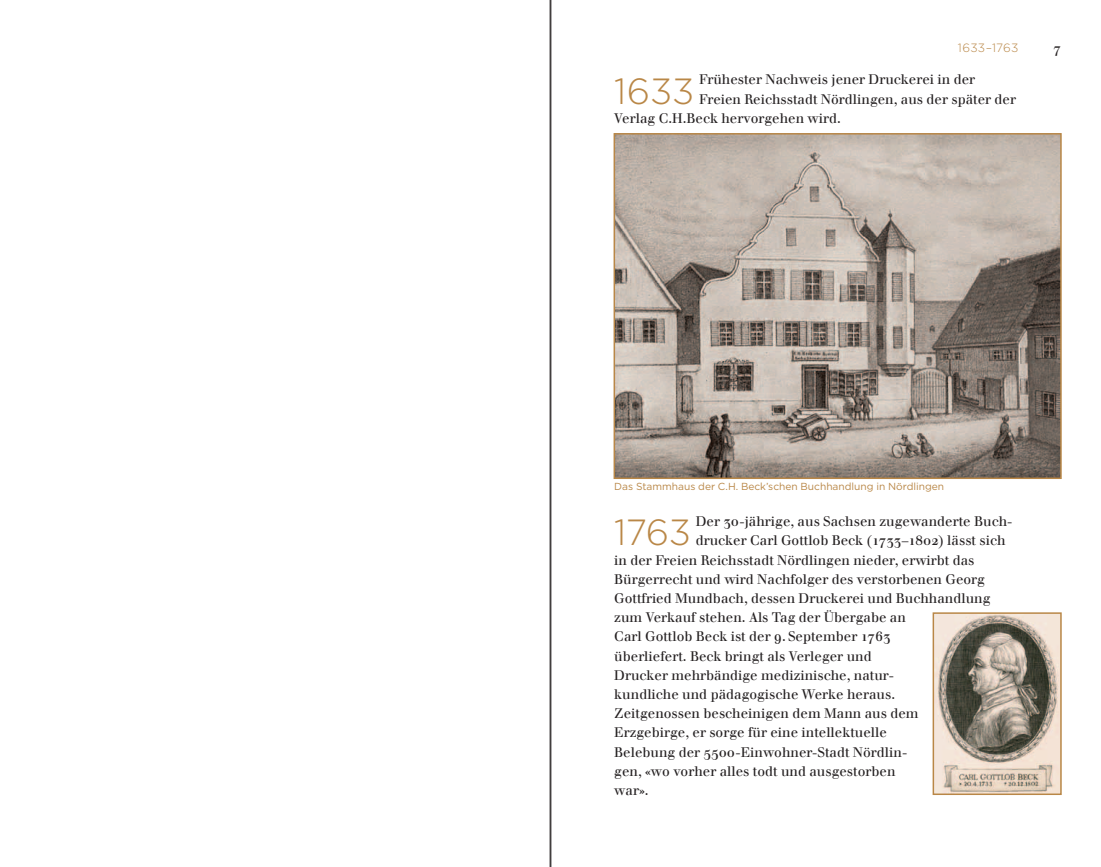
<style>
.page{position:relative;width:1101px;height:867px;background:#fff}
.page>*{position:absolute;margin:0;border:0;box-sizing:border-box;transform-origin:0 0}
.t1{font:300 36.45px "Gotham";color:#b98747}
.t2{font:13.5px "Walbaum Com";color:#231f20}
.t3{font:13.5px "Walbaum Roman SC";color:#231f20}
.t4{font:300 12px "Gotham";letter-spacing:.025em;color:#b98747}
.t5{font:10.2px "Gotham";color:#b98747}
.s1{font-family:"Walbaum Roman SC"}
</style>
<div class="page">
<svg style="left:550px;top:0;width:512px;height:867px"></svg>
<img style="left:935px;top:615px;width:123px;height:177px">
<div style="left:932px;top:612px;width:129px;height:183px;border:2px solid #b98747"></div>
<img style="left:616px;top:136px;width:442px;height:340px">
<div style="left:613px;top:133px;width:448px;height:346px;border:2px solid #b98747"></div>
<p class="t4" style="left:957px;top:40px;width:62px">1633–1763</p>
<p class="t3" style="left:1053px;top:40px;width:9px">7</p>
<h1 class="t1" style="left:614px;top:68px;width:82px">1633</h1>
<p class="t2" style="left:699px;top:71px;width:277px">Frühester Nachweis jener Druckerei in der</p>
<p class="t2" style="left:699px;top:91px;width:318px">Freien Reichsstadt Nördlingen, aus der später der</p>
<p class="t2" style="left:614px;top:110px;width:228px">Verlag C.H.Beck hervorgehen wird.</p>
<p class="t5" style="left:614px;top:480px;width:331px">Das Stammhaus der C.H. Beck’schen Buchhandlung in Nördlingen</p>
<h1 class="t1" style="left:614px;top:510px;width:78px">1763</h1>
<p class="t2" style="left:695px;top:513px;width:318px">Der <span class="s1">30</span>-jährige, aus Sachsen zugewanderte Buch-</p>
<p class="t2" style="left:695px;top:532px;width:311px">drucker Carl Gottlob Beck (<span class="s1">1733–1802</span>) lässt sich</p>
<p class="t2" style="left:614px;top:551px;width:362px">in der Freien Reichsstadt Nördlingen nieder, erwirbt das</p>
<p class="t2" style="left:614px;top:571px;width:372px">Bürgerrecht und wird Nachfolger des verstorbenen Georg</p>
<p class="t2" style="left:614px;top:590px;width:378px">Gottfried Mundbach, dessen Druckerei und Buchhandlung</p>
<p class="t2" style="left:614px;top:609px;width:293px">zum Verkauf stehen. Als Tag der Übergabe an</p>
<p class="t2" style="left:614px;top:628px;width:278px">Carl Gottlob Beck ist der <span class="s1">9</span>. September <span class="s1">1763</span></p>
<p class="t2" style="left:614px;top:647px;width:259px">überliefert. Beck bringt als Verleger und</p>
<p class="t2" style="left:614px;top:667px;width:281px">Drucker mehrbändige medizinische, natur-</p>
<p class="t2" style="left:614px;top:686px;width:282px">kundliche und pädagogische Werke heraus.</p>
<p class="t2" style="left:614px;top:705px;width:306px">Zeitgenossen bescheinigen dem Mann aus dem</p>
<p class="t2" style="left:614px;top:724px;width:274px">Erzgebirge, er sorge für eine intellektuelle</p>
<p class="t2" style="left:614px;top:743px;width:294px">Belebung der <span class="s1">5500</span>-Einwohner-Stadt Nördlin-</p>
<p class="t2" style="left:614px;top:763px;width:283px">gen, «wo vorher alles todt und ausgestorben</p>
<p class="t2" style="left:614px;top:782px;width:36px">war».</p>
</div>
